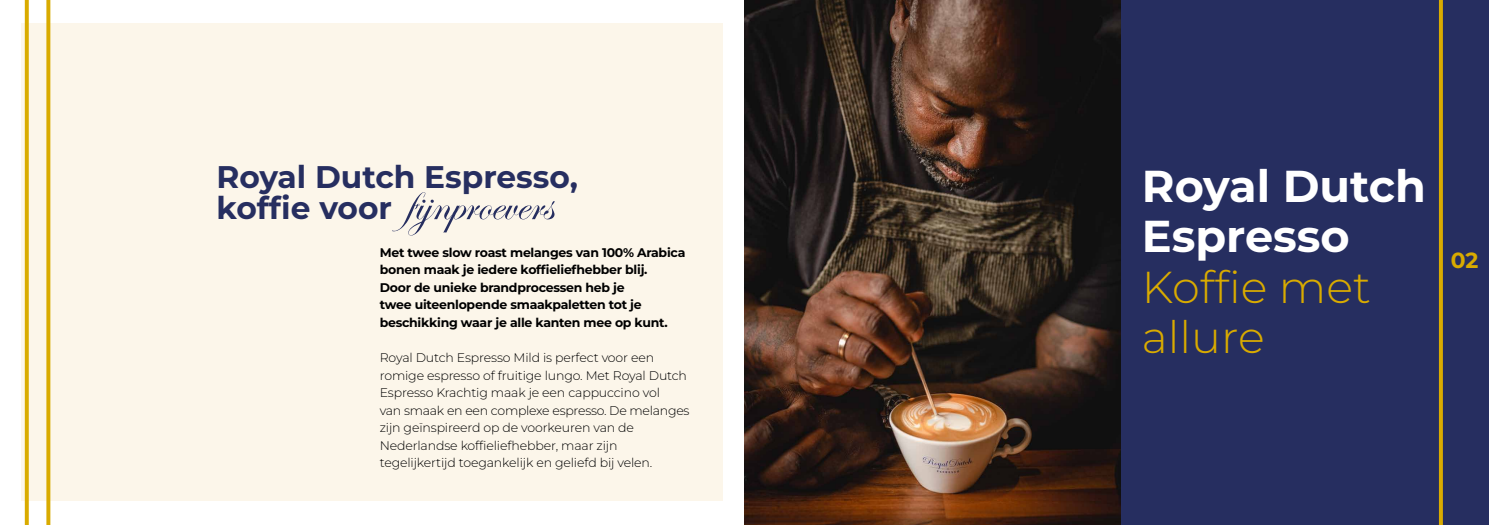
<style>
.page{position:relative;width:1489px;height:525px;background:#fff}
.page>*{position:absolute;margin:0;border:0;box-sizing:border-box;transform-origin:0 0}
.t1{font:56.25px "Bethaine";color:#262e60}
.t2{font:700 44.62px/50.1px "Montserrat";color:#fff}
.t3{font:100 44.62px/50.1px "Montserrat";color:#d9ab00}
.t4{font:700 31.25px "Montserrat";color:#262e60}
.t5{font:700 21.88px "Montserrat";color:#d9ab00}
.t6{font:100 12.5px/17.5px "Montserrat";letter-spacing:-.01em;color:#000}
.t7{font:700 12.5px/17.5px "Montserrat";letter-spacing:-.02em;color:#000}
.s1{font-family:"Montserrat";font-weight:700;font-size:31.25px}
</style>
<div class="page">
<div style="left:21px;top:24px;width:702px;height:477px;background:#fcf6ea"></div>
<div style="left:1109px;top:0;width:379px;height:524px;background:#262e60"></div>
<img style="left:745px;top:0;width:375px;height:524px">
<svg style="left:25px;top:0;width:4px;height:524px;background:#daaf0c"></svg>
<svg style="left:46px;top:0;width:4px;height:524px;background:#dcb217"></svg>
<svg style="left:1438px;top:0;width:4px;height:524px;fill:#d9ab00"></svg>
<h3 class="t4" style="left:216px;top:156px;width:363px">Royal Dutch Espresso,</h3>
<h1 class="t1" style="left:216px;top:167px;width:340px"><span class="s1">koffie voor</span>fijnproevers</h1>
<p class="t7" style="left:380px;top:243px;width:307px">Met twee slow roast melanges van 100% Arabica bonen maak je iedere koffieliefhebber blij.<br>Door de unieke brandprocessen heb je<br>twee uiteenlopende smaakpaletten tot je beschikking waar je alle kanten mee op kunt.</p>
<p class="t6" style="left:380px;top:348px;width:311px">Royal Dutch Espresso Mild is perfect voor een romige espresso of fruitige lungo. Met Royal Dutch Espresso Krachtig maak je een cappuccino vol<br>van smaak en een complexe espresso. De melanges zijn geïnspireerd op de voorkeuren van de Nederlandse koffieliefhebber, maar zijn tegelijkertijd toegankelijk en geliefd bij velen.</p>
<h2 class="t2" style="left:1141px;top:160px;width:285px">Royal Dutch<br>Espresso</h2>
<h2 class="t3" style="left:1141px;top:260px;width:230px">Koffie met allure</h2>
<h3 class="t5" style="left:1450px;top:245px;width:29px">02</h3>
</div>
